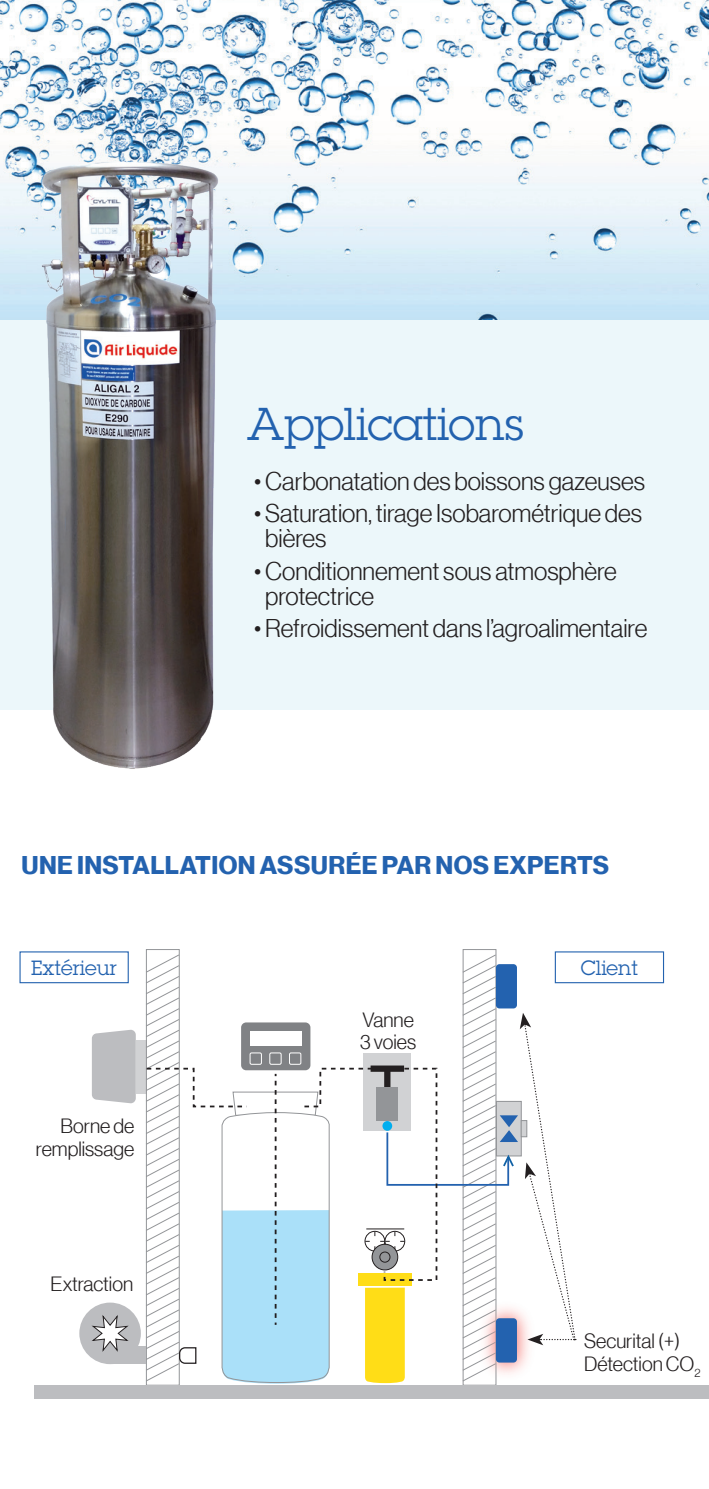
<style>
.page{position:relative;width:709px;height:1489px;background:#fff}
.page>*{position:absolute;margin:0;border:0;box-sizing:border-box;transform-origin:0 0}
.t1{font:45px "Lubalin Graph";color:#2362af}
.t2{font:25px/25px "N Haas Grotesk DS Pro 45 Lt";color:#231f20}
.t3{font:25px "N Haas Grotesk DS Pro 75 Bd";letter-spacing:.015em;color:#2362af}
.t4{font:20.25px/22.2px "N Haas Grotesk DS Pro 45 Lt";color:#231f20}
.t5{font:20.25px "Lubalin Graph";color:#2362af}
</style>
<div class="page">
<div style="left:0;top:0;width:709px;height:709px;background:#ecf7fa"></div>
<img style="left:0;top:0;width:709px;height:319px">
<div style="left:555px;top:951px;width:109px;height:32px;border:1px solid #2362af"></div>
<svg style="left:92px;top:1029px;width:44px;height:74px;background:#c0c1c4"></svg>
<div style="left:136px;top:1040px;width:10px;height:54px;background:#d1d2d4"></div>
<div style="left:79px;top:1302px;width:62px;height:61px;background:#bcbdc0;border-radius:50%"></div>
<div style="left:109px;top:1346px;width:37px;height:17px;background:#bcbdc0"></div>
<div style="left:34px;top:1384px;width:675px;height:14px;background:#bcbdc0"></div>
<svg style="left:91px;top:1315px;width:38px;height:37px"></svg>
<img style="left:473px;top:1383px;width:67px;height:2px">
<div style="left:19px;top:951px;width:110px;height:32px;border:1px solid #2362af"></div>
<svg style="left:145px;top:953px;width:431px;height:430px"></svg>
<img style="left:33px;top:157px;width:203px;height:612px">
<h1 class="t1" style="left:247px;top:396px;width:278px">Applications</h1>
<p class="t2" style="left:254px;top:469px;width:392px">• Carbonatation des boissons gazeuses</p>
<p class="t2" style="left:265px;top:501px;width:378px;text-indent:-11px">• Saturation, tirage Isobarométrique des bières</p>
<p class="t2" style="left:265px;top:558px;width:353px;text-indent:-11px">• Conditionnement sous atmosphère protectrice</p>
<p class="t2" style="left:254px;top:615px;width:394px">• Refroidissement dans l’agroalimentaire</p>
<p class="t3" style="left:21px;top:850px;width:589px">UNE INSTALLATION ASSURÉE PAR NOS EXPERTS</p>
<p class="t5" style="left:31px;top:955px;width:87px">Extérieur</p>
<p class="t5" style="left:581px;top:955px;width:59px">Client</p>
<p class="t4" style="left:36px;top:1115px;width:100px;text-align:right">Borne de remplissage</p>
<p class="t4" style="left:51px;top:1272px;width:84px">Extraction</p>
<p class="t4" style="left:360px;top:1008px;width:57px">Vanne<br>3 voies</p>
<p class="t4" style="left:584px;top:1329px;width:118px">Securital (+)<br>Détection CO<sub>2</sub></p>
</div>
